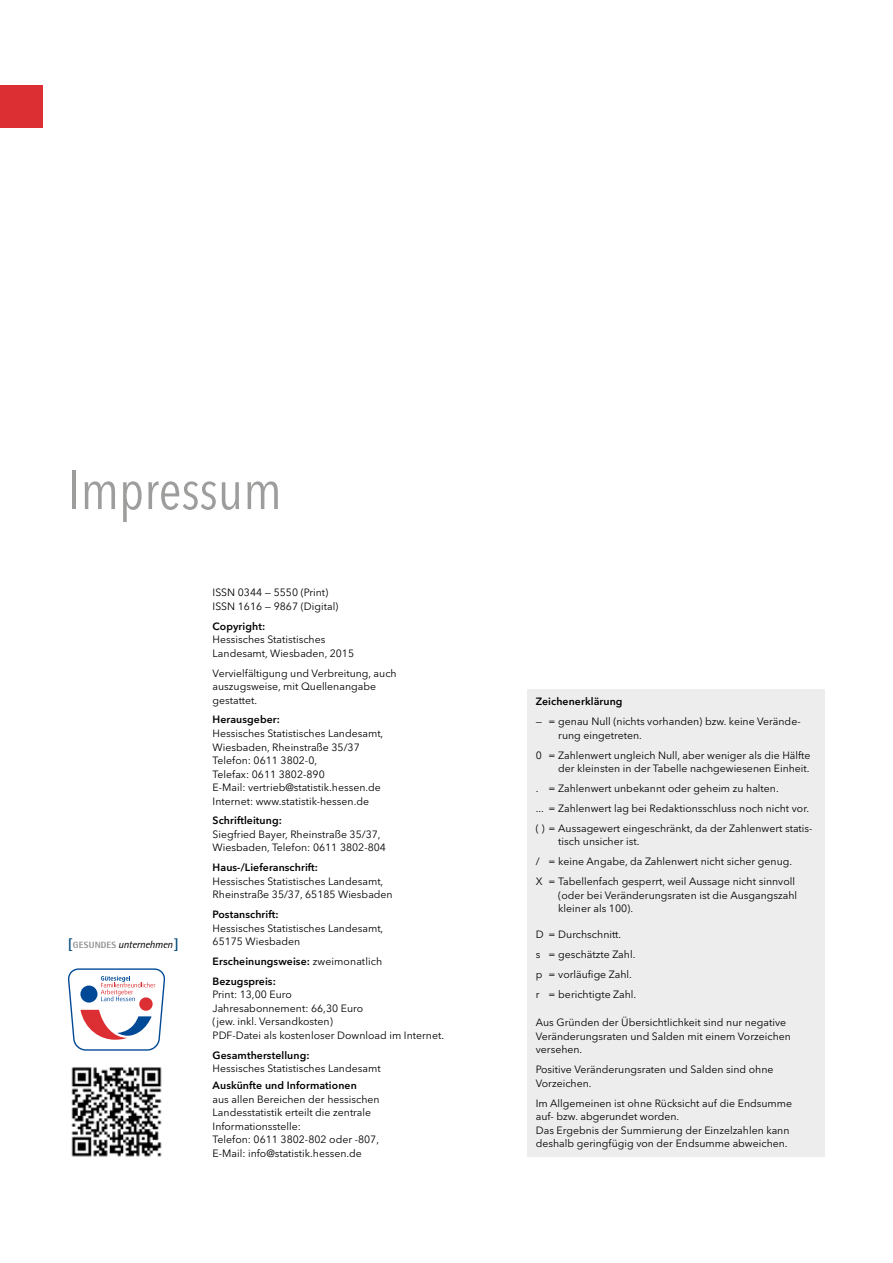
<style>
.page{position:relative;width:893px;height:1263px;background:#fff}
.page>*{position:absolute;margin:0;border:0;box-sizing:border-box;transform-origin:0 0}
.t1{font:condensed 54px "Avenir Next LT Pro";color:#9d9d9c}
.t2{font:italic 10.65px "Rotis Semi Sans";letter-spacing:-.02em;color:#000}
.t3{font:10.5px/13.5px "Avenir Next LT Pro";color:#000}
.t4{font:600 10.5px/20px "Avenir Next LT Pro";letter-spacing:.01em;color:#000}
.s1{font-weight:700;font-style:normal;font-size:14.1px;color:#00487c}
.s2{font-weight:800;font-style:normal;font-size:9.15px;color:#929292}
.s3{font-weight:400}
</style>
<div class="page">
<div style="left:0;top:85px;width:43px;height:43px;background:#dc2f34"></div>
<img style="left:71px;top:1067px;width:91px;height:90px">
<svg style="left:68px;top:968px;width:97px;height:83px"></svg>
<div style="left:527px;top:689px;width:298px;height:468px;background:#ededed"></div>
<h1 class="t1" style="left:68px;top:463px;width:215px">Impressum</h1>
<p class="t2" style="left:68px;top:940px;width:113px"><span class="s1">[</span><span class="s2">GESUNDES</span> unternehmen <span class="s1">]</span></p>
<p class="t3" style="left:213px;top:587px;width:127px">ISSN 0344 — 5550 (Print)<br>ISSN 1616 — 9867 (Digital)</p>
<p class="t4" style="left:213px;top:617px;width:54px">Copyright:</p>
<p class="t3" style="left:213px;top:634px;width:143px">Hessisches Statistisches<br>Landesamt, Wiesbaden, 2015</p>
<p class="t3" style="left:213px;top:667px;width:186px">Vervielfältigung und Verbreitung, auch auszugsweise, mit Quellenangabe gestattet.</p>
<p class="t4" style="left:213px;top:711px;width:69px">Herausgeber:</p>
<p class="t3" style="left:213px;top:727px;width:172px">Hessisches Statistisches Landesamt,<br>Wiesbaden, Rheinstraße 35/37<br>Telefon: 0611 3802-0,<br>Telefax: 0611 3802-890<br>E-Mail: vertrieb@statistik.hessen. de<br>Internet: www.statistik-hessen.de</p>
<p class="t4" style="left:213px;top:812px;width:71px">Schriftleitung:</p>
<p class="t3" style="left:213px;top:828px;width:175px">Siegfried Bayer, Rheinstraße 35/37,<br>Wiesbaden, Telefon: 0611 3802-804</p>
<p class="t4" style="left:213px;top:859px;width:107px">Haus-/Lieferanschrift:</p>
<p class="t3" style="left:213px;top:875px;width:182px">Hessisches Statistisches Landesamt,<br>Rheinstraße 35/37, 65185 Wiesbaden</p>
<p class="t4" style="left:213px;top:905px;width:67px">Postanschrift:</p>
<p class="t3" style="left:213px;top:922px;width:172px">Hessisches Statistisches Landesamt,<br>65175 Wiesbaden</p>
<p class="t4" style="left:213px;top:952px;width:171px">Erscheinungsweise: <span class="s3">zweimonatlich<br></span>Bezugspreis:</p>
<p class="t3" style="left:213px;top:989px;width:233px">Print: 13,00 Euro<br>Jahresabonnement: 66,30 Euro<br>(jew. inkl. Versandkosten)<br>PDF-Datei als kostenloser Download im Internet.</p>
<p class="t4" style="left:213px;top:1046px;width:98px">Gesamtherstellung:</p>
<p class="t3" style="left:213px;top:1063px;width:170px">Hessisches Statistisches Landesamt</p>
<p class="t4" style="left:213px;top:1076px;width:146px">Auskünfte und Informationen</p>
<p class="t3" style="left:213px;top:1093px;width:168px">aus allen Bereichen der hessischen Landesstatistik erteilt die zentrale Informationsstelle:<br>Telefon: 0611 3802-802 oder -807, E-Mail: info@statistik.hessen. de</p>
<p class="t4" style="left:536px;top:693px;width:88px">Zeichenerklärung</p>
<p class="t3" style="left:558px;top:716px;width:244px;text-indent:-23px">— = genau Null (nichts vorhanden) bzw. keine Verände&shy;rung eingetreten.</p>
<p class="t3" style="left:536px;top:749px;width:276px;text-align:right">0 = Zahlenwert ungleich Null, aber weniger als die Hälfte der kleinsten in der Tabelle nachgewiesenen Einheit.</p>
<p class="t3" style="left:536px;top:779px;width:278px;line-height:20px">. = Zahlenwert unbekannt oder geheim zu halten.<br>... = Zahlenwert lag bei Redaktionsschluss noch nicht vor. ( ) = Aussagewert eingeschränkt, da der Zahlenwert statis-</p>
<p class="t3" style="left:536px;top:832px;width:261px;line-height:20px;text-indent:23px">tisch unsicher ist.<br>/ = keine Angabe, da Zahlenwert nicht sicher genug.<br>X = Tabellenfach gesperrt, weil Aussage nicht sinnvoll</p>
<p class="t3" style="left:558px;top:889px;width:240px">(oder bei Veränderungsraten ist die Ausgangszahl kleiner als 100).</p>
<p class="t3" style="left:536px;top:925px;width:102px;line-height:20px">D = Durchschnitt.<br>s = geschätzte Zahl. p = vorläufige Zahl. r = berichtigte Zahl.</p>
<p class="t3" style="left:536px;top:1017px;width:257px">Aus Gründen der Übersichtlichkeit sind nur negative<br>Veränderungsraten und Salden mit einem Vorzeichen versehen.</p>
<p class="t3" style="left:536px;top:1064px;width:239px">Positive Veränderungsraten und Salden sind ohne<br>Vorzeichen.</p>
<p class="t3" style="left:536px;top:1097px;width:258px">Im Allgemeinen ist ohne Rücksicht auf die Endsumme auf- bzw. abgerundet worden.<br>Das Ergebnis der Summierung der Einzelzahlen kann deshalb geringfügig von der Endsumme abweichen.</p>
</div>
